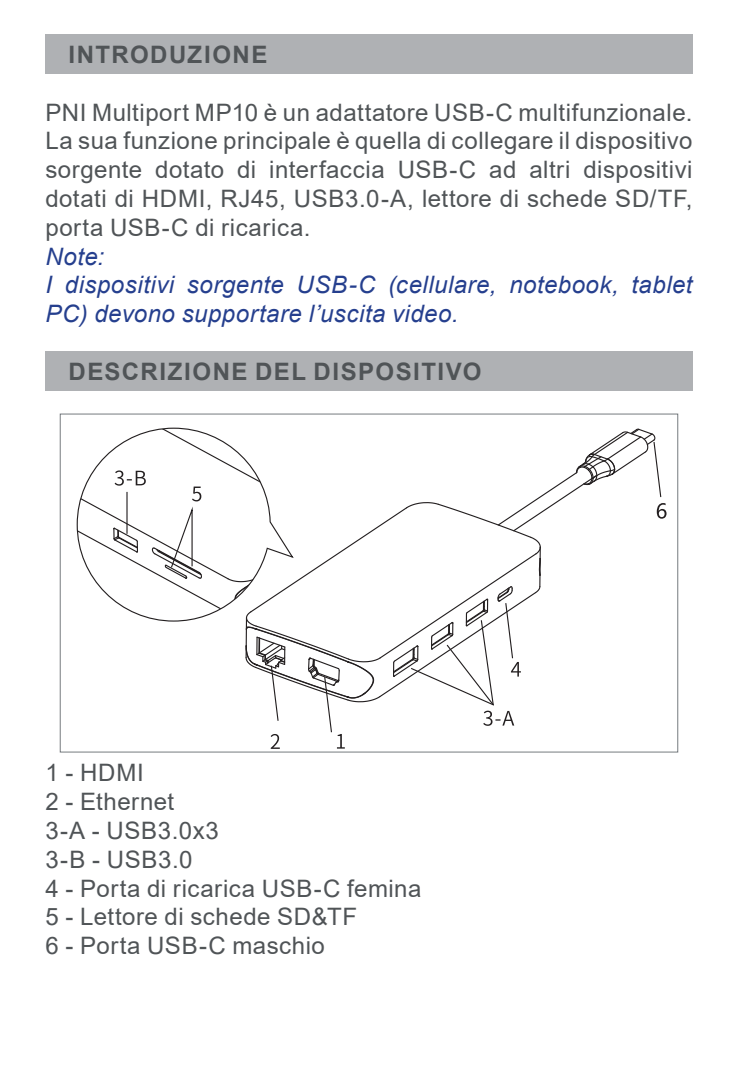
<style>
.page{position:relative;width:738px;height:1078px;background:#fff}
.page>*{position:absolute;margin:0;border:0;box-sizing:border-box;transform-origin:0 0}
.t1{font:24px/28.8px "Arial";letter-spacing:.025em;color:#505457;text-align:justify}
.Note{font:italic 24px/28.8px "Arial";letter-spacing:.02em;color:#253f8e}
.UPPERCASE_TITLE{font:700 24px "Arial";letter-spacing:.06em;color:#505457}
</style>
<div class="page">
<div style="left:45px;top:34px;width:647px;height:40px;background:#afb1b4"></div>
<div style="left:45px;top:351px;width:647px;height:39px;background:#afb1b4"></div>
<svg style="left:77px;top:427px;width:589px;height:321px"></svg>
<p class="UPPERCASE_TITLE" style="left:68px;top:37px;width:200px">INTRODUZIONE</p>
<p class="t1" style="left:45px;top:97px;width:648px">PNI Multiport MP10 è un adattatore USB-C multifunzionale.<br>La sua funzione principale è quella di collegare il dispositivo sorgente dotato di interfaccia USB-C ad altri dispositivi dotati di HDMI, RJ45, USB3.0-A, lettore di schede SD/TF, porta USB-C di ricarica.</p>
<p class="Note" style="left:45px;top:242px;width:60px">Note:</p>
<p class="Note" style="left:45px;top:271px;width:648px">I dispositivi sorgente USB-C (cellulare, notebook, tablet<br>PC) devono supportare l’uscita video.</p>
<p class="UPPERCASE_TITLE" style="left:68px;top:354px;width:414px">DESCRIZIONE DEL DISPOSITIVO</p>
<p class="t1" style="left:45px;top:758px;width:100px">1 - HDMI</p>
<p class="t1" style="left:45px;top:787px;width:130px">2 - Ethernet</p>
<p class="t1" style="left:45px;top:815px;width:175px">3-A - USB3.0x3</p>
<p class="t1" style="left:45px;top:844px;width:148px">3-B - USB3.0</p>
<p class="t1" style="left:45px;top:873px;width:377px">4 - Porta di ricarica USB-C femina</p>
<p class="t1" style="left:45px;top:902px;width:313px">5 - Lettore di schede SD&amp;TF</p>
<p class="t1" style="left:45px;top:931px;width:281px">6 - Porta USB-C maschio</p>
</div>
